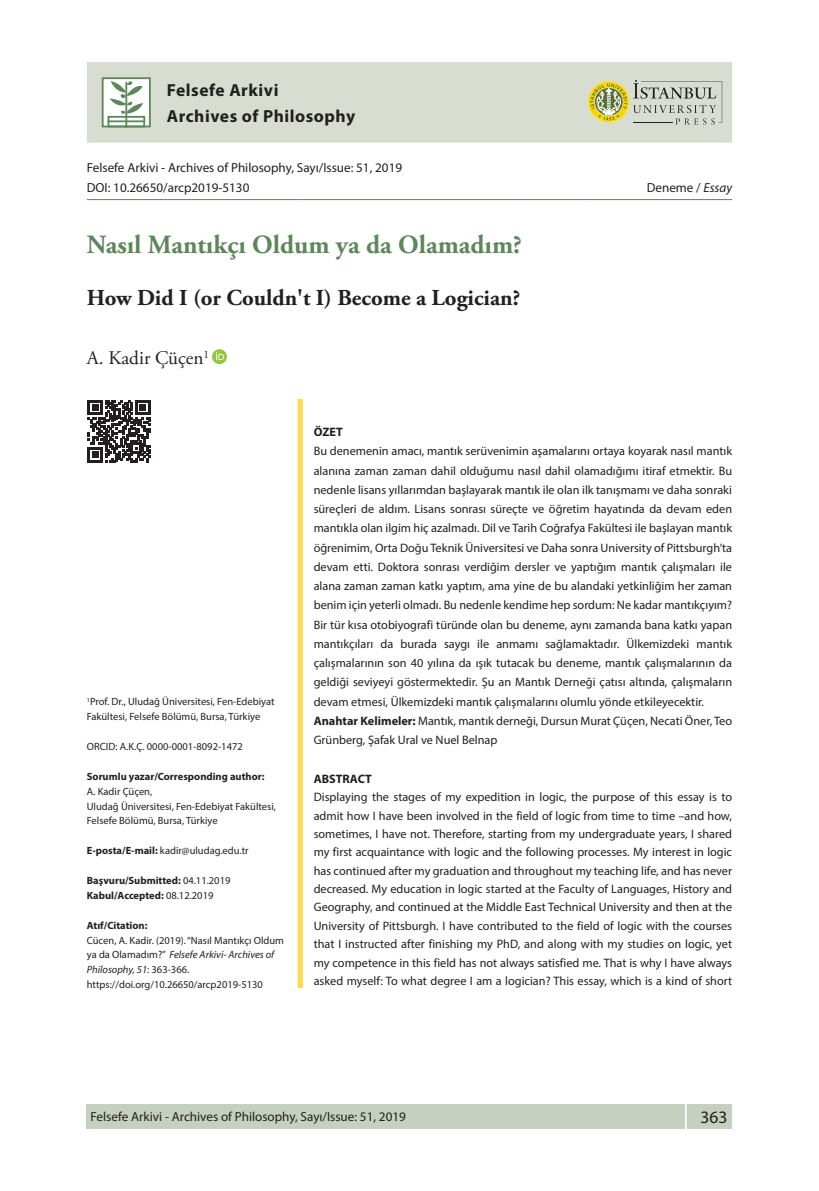
<style>
.page{position:relative;width:819px;height:1191px;background:#fff}
.page>*{position:absolute;margin:0;border:0;box-sizing:border-box;transform-origin:0 0}
.t1{font:700 26.25px "Adobe Garamond Pro";color:#5d875a}
.t2{font:700 22.75px "Adobe Garamond Pro";color:#231f20}
.t3{font:19.25px "Adobe Garamond Pro";color:#231f20}
.t4{font:700 17.5px/26.2px "Myriad Pro";letter-spacing:.03em;color:#231f20}
.t5{font:17.5px "Myriad Pro";color:#231f20}
.t6{font:13.12px/19.8px "Myriad Pro";color:#231f20}
.t7{font:12.25px/19.2px "Myriad Pro";color:#231f20}
.t8{font:700 12.25px "Myriad Pro";color:#231f20}
.t9{font:10.5px/14.9px "Myriad Pro";color:#231f20}
.t10{font:700 10.5px/14.9px "Myriad Pro";color:#231f20}
.s1{font-style:italic}
.s2{font-weight:700}
.s3{font-weight:400}
</style>
<div class="page">
<div style="left:87px;top:1104px;width:645px;height:25px;background:#c6d0c0"></div>
<svg style="left:685px;top:1104px;width:1px;height:25px"></svg>
<div style="left:87px;top:62px;width:645px;height:81px;background:#d7ded1"></div>
<div style="left:297px;top:399px;width:6px;height:94px;background:#ffda4d"></div>
<div style="left:297px;top:493px;width:6px;height:495px;background:#ffda4d"></div>
<hr style="left:87px;top:199px;width:80px;height:1px;background:#5d875a">
<hr style="left:167px;top:199px;width:133px;height:1px;background:#5d875a">
<hr style="left:300px;top:199px;width:221px;height:1px;background:#5d875a">
<hr style="left:521px;top:199px;width:63px;height:1px;background:#5d875a">
<hr style="left:584px;top:199px;width:148px;height:1px;background:#5d875a">
<div style="left:102px;top:77px;width:49px;height:50px;background:#fff;border:2px solid #5d875a"></div>
<div style="left:107px;top:116px;width:38px;height:11px;border:2px solid #5d875a"></div>
<hr style="left:107px;top:120px;width:37px;height:2px;background:#5d875a">
<svg style="left:110px;top:81px;width:33px;height:33px"></svg>
<hr style="left:125px;top:82px;width:2px;height:45px;background:#5d875a">
<svg style="left:588px;top:80px;width:134px;height:45px;background:#c2c5a4"></svg>
<svg style="left:212px;top:349px;width:15px;height:15px"></svg>
<svg style="left:216px;top:352px;width:8px;height:8px"></svg>
<svg style="left:88px;top:400px;width:62px;height:62px"></svg>
<h3 class="t4" style="left:167px;top:76px;width:190px">Felsefe Arkivi<br>Archives of Philosophy</h3>
<p class="t6" style="left:87px;top:158px;width:317px">Felsefe Arkivi - Archives of Philosophy, Sayı/Issue: 51, 2019<br>DOI: 10.26650/arcp2019-5130</p>
<h1 class="t1" style="left:87px;top:230px;width:436px">Nasıl Mantıkçı Oldum ya da Olamadım?</h1>
<h2 class="t2" style="left:87px;top:284px;width:435px">How Did I (or Couldn't I) Become a Logician?</h2>
<h3 class="t3" style="left:87px;top:346px;width:124px">A. Kadir Çüçen<sup>1</sup></h3>
<p class="t6" style="left:646px;top:178px;width:87px">Deneme / <span class="s1">Essay</span></p>
<p class="t9" style="left:87px;top:694px;width:189px"><sup>1</sup>Prof. Dr., Uludağ Üniversitesi, Fen-Edebiyat<br>Fakültesi, Felsefe Bölümü, Bursa, Türkiye</p>
<p class="t9" style="left:87px;top:739px;width:157px">ORCID: A.K.Ç. 0000-0001-8092-1472</p>
<p class="t10" style="left:87px;top:768px;width:179px">Sorumlu yazar/Corresponding author:</p>
<p class="t9" style="left:87px;top:783px;width:191px">A. Kadir Çüçen,<br>Uludağ Üniversitesi, Fen-Edebiyat Fakültesi,<br>Felsefe Bölümü, Bursa, Türkiye</p>
<p class="t9" style="left:87px;top:843px;width:163px"><span class="s2">E-posta/E-mail:</span> kadir@uludag.edu.tr</p>
<p class="t10" style="left:87px;top:872px;width:145px">Başvuru/Submitted: <span class="s3">04.11.2019<br></span>Kabul/Accepted: <span class="s3">08.12.2019</span></p>
<p class="t10" style="left:87px;top:917px;width:62px">Atıf/Citation:</p>
<p class="t9" style="left:87px;top:932px;width:199px">Cücen, A. Kadir. (2019). “Nasıl Mantıkçı Oldum ya da Olamadım?” <span class="s1">Felsefe Arkivi- Archives of Philosophy, 51</span>: 363-366. https://doi.org/10.26650/arcp2019-5130</p>
<p class="t8" style="left:314px;top:424px;width:31px">ÖZET</p>
<p class="t7" style="left:314px;top:441px;width:420px">Bu denemenin amacı, mantık serüvenimin aşamalarını ortaya koyarak nasıl mantık alanına zaman zaman dahil olduğumu nasıl dahil olamadığımı itiraf etmektir. Bu nedenle lisans yıllarımdan başlayarak mantık ile olan ilk tanışmamı ve daha sonraki süreçleri de aldım. Lisans sonrası süreçte ve öğretim hayatında da devam eden mantıkla olan ilgim hiç azalmadı. Dil ve Tarih Coğrafya Fakültesi ile başlayan mantık öğrenimim, Orta Doğu Teknik Üniversitesi ve Daha sonra University of Pittsburgh’ta devam etti. Doktora sonrası verdiğim dersler ve yaptığım mantık çalışmaları ile alana zaman zaman katkı yaptım, ama yine de bu alandaki yetkinliğim her zaman benim için yeterli olmadı. Bu nedenle kendime hep sordum: Ne kadar mantıkçıyım?<br>Bir tür kısa otobiyografi türünde olan bu deneme, aynı zamanda bana katkı yapan mantıkçıları da burada saygı ile anmamı sağlamaktadır. Ülkemizdeki mantık çalışmalarının son 40 yılına da ışık tutacak bu deneme, mantık çalışmalarının da geldiği seviyeyi göstermektedir. Şu an Mantık Derneği çatısı altında, çalışmaların devam etmesi, Ülkemizdeki mantık çalışmalarını olumlu yönde etkileyecektir.<br><span class="s2">Anahtar Kelimeler:</span> Mantık, mantık derneği, Dursun Murat Çüçen, Necati Öner, Teo Grünberg, Şafak Ural ve Nuel Belnap</p>
<p class="t8" style="left:314px;top:770px;width:60px">ABSTRACT</p>
<p class="t7" style="left:314px;top:787px;width:420px;line-height:18.4px;text-align:justify">Displaying the stages of my expedition in logic, the purpose of this essay is to admit how I have been involved in the field of logic from time to time –and how, sometimes, I have not. Therefore, starting from my undergraduate years, I shared my first acquaintance with logic and the following processes. My interest in logic has continued after my graduation and throughout my teaching life, and has never decreased. My education in logic started at the Faculty of Languages, History and Geography, and continued at the Middle East Technical University and then at the University of Pittsburgh. I have contributed to the field of logic with the courses that I instructed after finishing my PhD, and along with my studies on logic, yet my competence in this field has not always satisfied me. That is why I have always asked myself: To what degree I am a logician? This essay, which is a kind of short</p>
<p class="t6" style="left:91px;top:1107px;width:317px">Felsefe Arkivi - Archives of Philosophy, Sayı/Issue: 51, 2019</p>
<h3 class="t5" style="left:700px;top:1106px;width:28px">363</h3>
</div>
